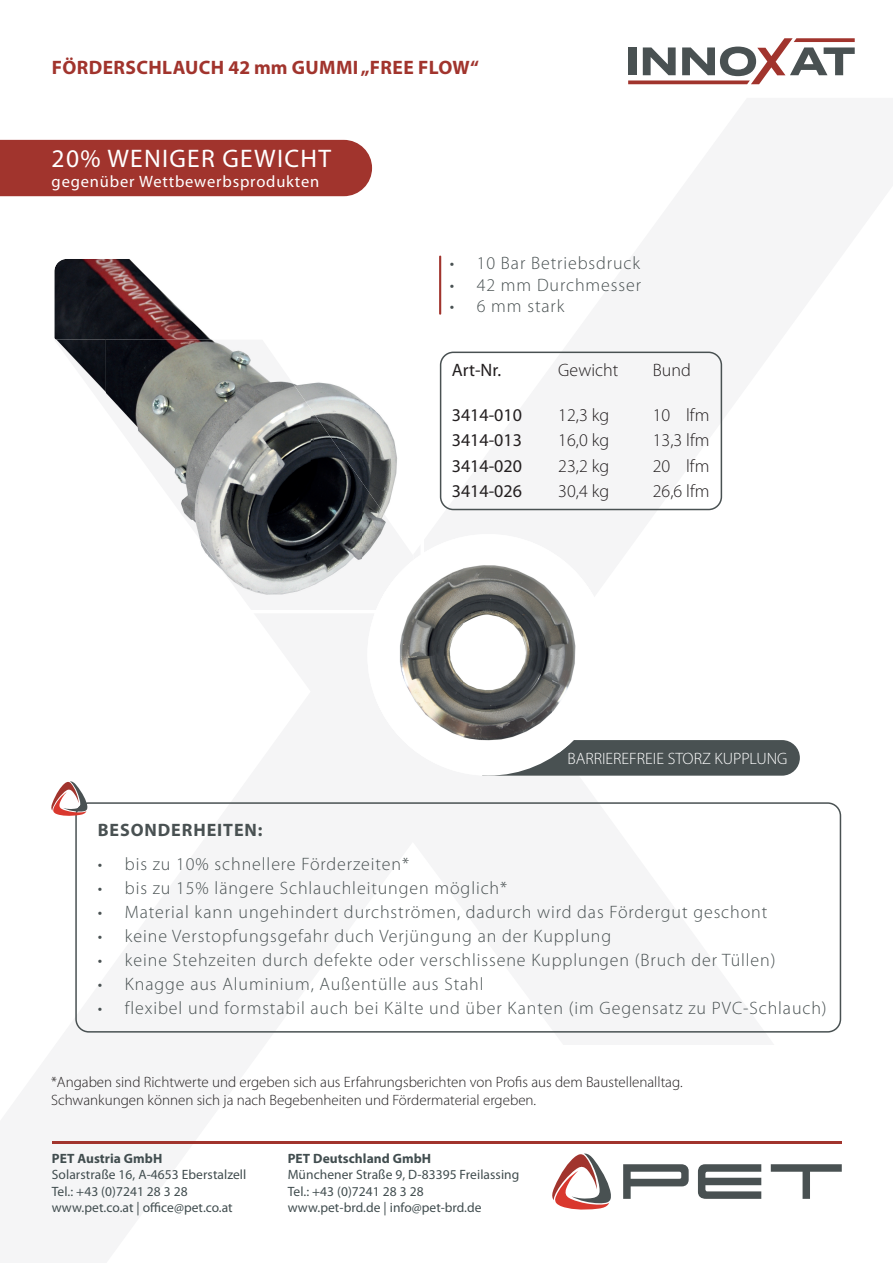
<style>
.page{position:relative;width:893px;height:1263px;background:#fff}
.page>*{position:absolute;margin:0;border:0;box-sizing:border-box;transform-origin:0 0}
.t1{font:25.5px "Myriad Pro";letter-spacing:.05em;color:#fff}
.t2{font:700 19.5px "Myriad Pro";letter-spacing:.02em;color:#a1342d}
.t3{font:300 18px "Myriad Pro";letter-spacing:.05em;color:#495152}
.t4{font:300 18px "Myriad Pro";color:#231f20}
.t5{font:18px "Myriad Pro";color:#231f20}
.t6{font:700 18px "Myriad Pro";letter-spacing:.05em;color:#495152}
.t7{font:16.5px "Myriad Pro";letter-spacing:.05em;color:#fff}
.t8{font:300 16.5px "Myriad Pro";color:#fff}
.t9{font:300 15px/18px "Myriad Pro";color:#231f20}
.t10{font:13.5px/16.2px "Myriad Pro";letter-spacing:.005em;color:#414d4f}
.t11{font:700 13.5px "Myriad Pro";letter-spacing:.005em;color:#414d4f}
</style>
<div class="page">
<svg style="left:628px;top:38px;width:227px;height:46px"></svg>
<svg style="left:54px;top:259px;width:343px;height:336px"></svg>
<svg style="left:499px;top:740px;width:301px;height:36px;background:#4e5556"></svg>
<div style="left:367px;top:534px;width:242px;height:242px;background:#fff;border-radius:50%"></div>
<img style="left:375px;top:559px;width:207px;height:194px">
<div style="left:0;top:140px;width:372px;height:56px;background:#a1342d"></div>
<div style="left:440px;top:352px;width:282px;height:158px;border:2px solid #495152;border-radius:13px"></div>
<div style="left:75px;top:802px;width:766px;height:230px;border:2px solid #495152;border-radius:13px"></div>
<svg style="left:51px;top:781px;width:36px;height:34px"></svg>
<hr style="left:439px;top:256px;width:2px;height:59px;background:#a1342d">
<hr style="left:53px;top:1141px;width:789px;height:2px;background:#a1342d">
<svg style="left:623px;top:1164px;width:66px;height:35px"></svg>
<svg style="left:698px;top:1164px;width:63px;height:35px"></svg>
<svg style="left:771px;top:1164px;width:71px;height:35px"></svg>
<svg style="left:552px;top:1153px;width:59px;height:57px"></svg>
<p class="t2" style="left:52px;top:55px;width:429px">FÖRDERSCHLAUCH 42 mm GUMMI „FREE FLOW“</p>
<h1 class="t1" style="left:52px;top:145px;width:281px">20% WENIGER GEWICHT</h1>
<p class="t7" style="left:52px;top:173px;width:269px">gegenüber Wettbewerbsprodukten</p>
<p class="t3" style="left:450px;top:253px;width:192px">• 10 Bar Betriebsdruck</p>
<p class="t3" style="left:450px;top:275px;width:193px">• 42 mm Durchmesser</p>
<p class="t3" style="left:450px;top:296px;width:116px">• 6 mm stark</p>
<p class="t5" style="left:452px;top:360px;width:51px">Art-Nr.</p>
<p class="t4" style="left:558px;top:360px;width:62px">Gewicht</p>
<p class="t4" style="left:653px;top:360px;width:40px">Bund</p>
<p class="t5" style="left:452px;top:405px;width:72px">3414-010</p>
<p class="t4" style="left:558px;top:405px;width:53px">12,3 kg</p>
<p class="t4" style="left:653px;top:405px;width:58px">10 lfm</p>
<p class="t5" style="left:452px;top:430px;width:72px">3414-013</p>
<p class="t4" style="left:558px;top:430px;width:53px">16,0 kg</p>
<p class="t4" style="left:653px;top:430px;width:58px">13,3 lfm</p>
<p class="t5" style="left:452px;top:456px;width:72px">3414-020</p>
<p class="t4" style="left:558px;top:456px;width:53px">23,2 kg</p>
<p class="t4" style="left:653px;top:456px;width:58px">20 lfm</p>
<p class="t5" style="left:452px;top:481px;width:72px">3414-026</p>
<p class="t4" style="left:558px;top:481px;width:53px">30,4 kg</p>
<p class="t4" style="left:653px;top:481px;width:58px">26,6 lfm</p>
<p class="t8" style="left:567px;top:749px;width:222px">BARRIEREFREIE STORZ KUPPLUNG</p>
<p class="t6" style="left:98px;top:818px;width:166px">BESONDERHEITEN:</p>
<p class="t3" style="left:98px;top:854px;width:313px">• bis zu 10% schnellere Förderzeiten*</p>
<p class="t3" style="left:98px;top:878px;width:411px">• bis zu 15% längere Schlauchleitungen möglich*</p>
<p class="t3" style="left:98px;top:902px;width:671px">• Material kann ungehindert durchströmen, dadurch wird das Fördergut geschont</p>
<p class="t3" style="left:98px;top:926px;width:515px">• keine Verstopfungsgefahr duch Verjüngung an der Kupplung</p>
<p class="t3" style="left:98px;top:950px;width:679px">• keine Stehzeiten durch defekte oder verschlissene Kupplungen (Bruch der Tüllen)</p>
<p class="t3" style="left:98px;top:974px;width:387px">• Knagge aus Aluminium, Außentülle aus Stahl</p>
<p class="t3" style="left:98px;top:998px;width:730px">• flexibel und formstabil auch bei Kälte und über Kanten (im Gegensatz zu PVC-Schlauch)</p>
<p class="t9" style="left:51px;top:1073px;width:633px">*Angaben sind Richtwerte und ergeben sich aus Erfahrungsberichten von Profis aus dem Baustellenalltag.<br>Schwankungen können sich ja nach Begebenheiten und Fördermaterial ergeben.</p>
<p class="t11" style="left:52px;top:1150px;width:112px">PET Austria GmbH</p>
<p class="t10" style="left:52px;top:1167px;width:196px">Solarstraße 16, A-4653 Eberstalzell<br>Tel.: +43 (0)7241 28 3 28 www.pet.co.at | office@pet.co.at</p>
<p class="t11" style="left:288px;top:1150px;width:145px">PET Deutschland GmbH</p>
<p class="t10" style="left:288px;top:1167px;width:233px">Münchener Straße 9, D-83395 Freilassing<br>Tel.: +43 (0)7241 28 3 28 www.pet-brd.de | info@pet-brd.de</p>
</div>
